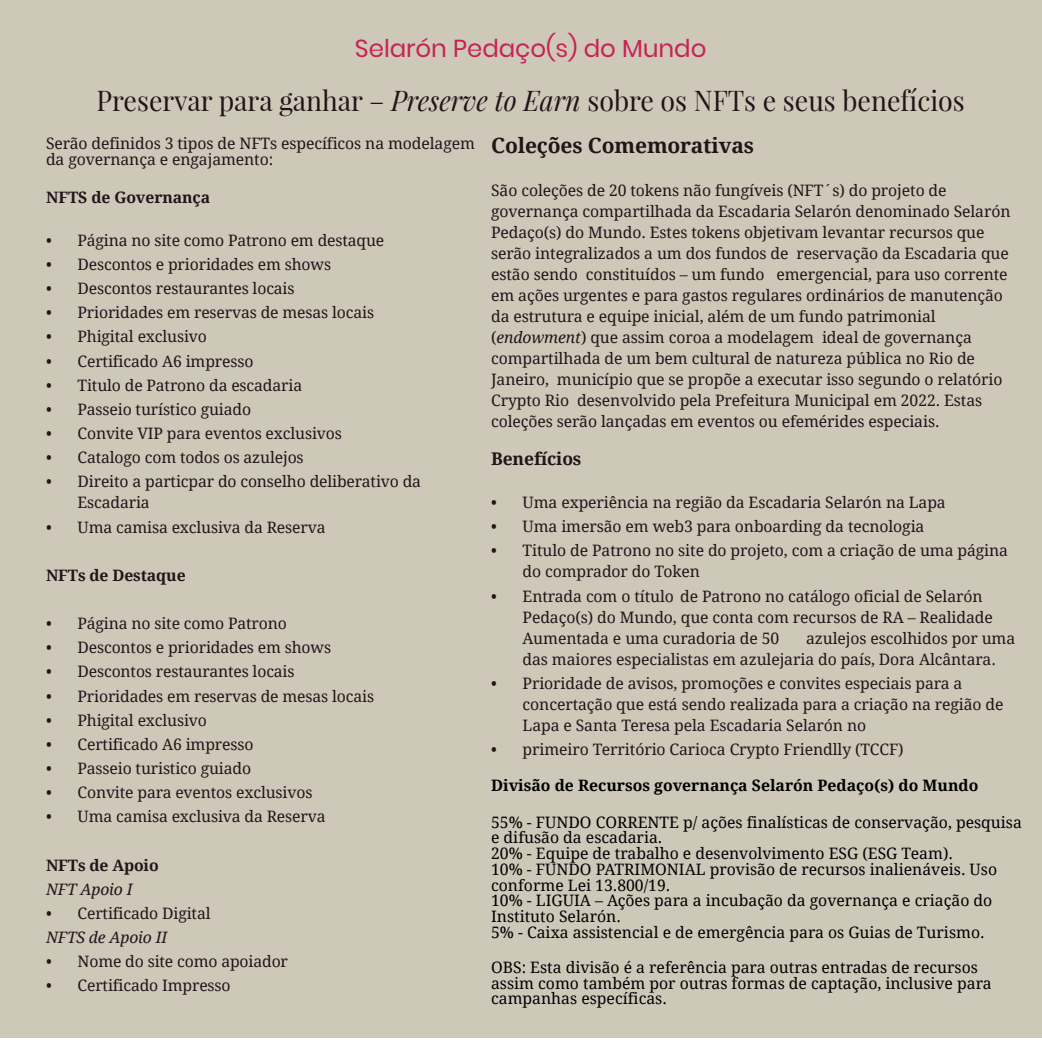
<style>
.page{position:relative;width:1042px;height:1042px;background:#fff}
.page>*{position:absolute;margin:0;border:0;box-sizing:border-box;transform-origin:0 0}
.t1{font:28px "Playfair Display";color:#211518;scale:.96 1}
.t2{font:24.5px "Poppins";letter-spacing:-.005em;color:#c82254}
.t3{font:700 21px "Droid Serif";letter-spacing:-.005em;color:#211518}
.t4{font:700 17.5px "Droid Serif";letter-spacing:-.005em;color:#211518}
.t5{font:15.75px/21px "Droid Serif";letter-spacing:-.005em;color:#211518}
.t6{font:15.75px/15.8px "Droid Serif";color:#000}
.t7{font:700 15.75px "Droid Serif";color:#000}
.t8{font:700 15.75px "Droid Serif";letter-spacing:-.01em;color:#211518}
.t9{font:italic 15.75px "Droid Serif";letter-spacing:-.01em;color:#211518}
.s1{font-style:italic}
</style>
<div class="page">
<div style="left:0;top:0;width:1042px;height:1037px;background:#cec8b9"></div>
<h2 class="t2" style="left:355px;top:31px;width:353px">Selarón Pedaço(s) do Mundo</h2>
<h1 class="t1" style="left:97px;top:81px;width:906px">Preservar para ganhar – <span class="s1">Preserve to Earn</span> sobre os NFTs e seus benefícios</h1>
<p class="t5" style="left:46px;top:137px;width:430px;line-height:15.8px">Serão definidos 3 tipos de NFTs específicos na modelagem da governança e engajamento:</p>
<p class="t8" style="left:46px;top:191px;width:166px">NFTS de Governança</p>
<p class="t5" style="left:46px;top:231px;width:340px">• Página no site como Patrono em destaque</p>
<p class="t5" style="left:46px;top:255px;width:287px">• Descontos e prioridades em shows</p>
<p class="t5" style="left:46px;top:279px;width:250px">• Descontos restaurantes locais</p>
<p class="t5" style="left:46px;top:304px;width:330px">• Prioridades em reservas de mesas locais</p>
<p class="t5" style="left:46px;top:328px;width:162px">• Phigital exclusivo</p>
<p class="t5" style="left:46px;top:352px;width:209px">• Certificado A6 impresso</p>
<p class="t5" style="left:46px;top:376px;width:258px">• Titulo de Patrono da escadaria</p>
<p class="t5" style="left:46px;top:400px;width:207px">• Passeio turístico guiado</p>
<p class="t5" style="left:46px;top:424px;width:297px">• Convite VIP para eventos exclusivos</p>
<p class="t5" style="left:46px;top:448px;width:259px">• Catalogo com todos os azulejos</p>
<p class="t5" style="left:78px;top:473px;width:345px;text-indent:-31px">• Direito a particpar do conselho deliberativo da<br>Escadaria</p>
<p class="t5" style="left:46px;top:518px;width:281px">• Uma camisa exclusiva da Reserva</p>
<p class="t8" style="left:46px;top:569px;width:141px">NFTs de Destaque</p>
<p class="t5" style="left:46px;top:614px;width:242px">• Página no site como Patrono</p>
<p class="t5" style="left:46px;top:638px;width:287px">• Descontos e prioridades em shows</p>
<p class="t5" style="left:46px;top:663px;width:250px">• Descontos restaurantes locais</p>
<p class="t5" style="left:46px;top:687px;width:330px">• Prioridades em reservas de mesas locais</p>
<p class="t5" style="left:46px;top:711px;width:162px">• Phigital exclusivo</p>
<p class="t5" style="left:46px;top:735px;width:209px">• Certificado A6 impresso</p>
<p class="t5" style="left:46px;top:759px;width:207px">• Passeio turistico guiado</p>
<p class="t5" style="left:46px;top:783px;width:268px">• Convite para eventos exclusivos</p>
<p class="t5" style="left:46px;top:808px;width:281px">• Uma camisa exclusiva da Reserva</p>
<p class="t8" style="left:46px;top:858px;width:114px">NFTs de Apoio</p>
<p class="t9" style="left:46px;top:883px;width:88px">NFT Apoio I</p>
<p class="t5" style="left:46px;top:904px;width:166px">• Certificado Digital</p>
<p class="t9" style="left:46px;top:931px;width:123px">NFTS de Apoio II</p>
<p class="t5" style="left:46px;top:952px;width:243px">• Nome do site como apoiador</p>
<p class="t5" style="left:46px;top:977px;width:186px">• Certificado Impresso</p>
<h3 class="t3" style="left:491px;top:137px;width:265px">Coleções Comemorativas</h3>
<p class="t5" style="left:491px;top:181px;width:521px">São coleções de 20 tokens não fungíveis (NFT´s) do projeto de governança compartilhada da Escadaria Selarón denominado Selarón Pedaço(s) do Mundo. Estes tokens objetivam levantar recursos que serão integralizados a um dos fundos de reservação da Escadaria que estão sendo constituídos – um fundo emergencial, para uso corrente em ações urgentes e para gastos regulares ordinários de manutenção da estrutura e equipe inicial, além de um fundo patrimonial (<span class="s1">endowment</span>) que assim coroa a modelagem ideal de governança compartilhada de um bem cultural de natureza pública no Rio de Janeiro, município que se propõe a executar isso segundo o relatório Crypto Rio desenvolvido pela Prefeitura Municipal em 2022. Estas coleções serão lançadas em eventos ou efemérides especiais.</p>
<p class="t4" style="left:491px;top:452px;width:92px">Benefícios</p>
<p class="t5" style="left:491px;top:493px;width:456px">• Uma experiência na região da Escadaria Selarón na Lapa</p>
<p class="t5" style="left:491px;top:517px;width:435px">• Uma imersão em web3 para onboarding da tecnologia</p>
<p class="t5" style="left:522px;top:542px;width:487px;text-indent:-32px">• Titulo de Patrono no site do projeto, com a criação de uma página do comprador do Token</p>
<p class="t5" style="left:522px;top:587px;width:472px;text-indent:-32px">• Entrada com o título de Patrono no catálogo oficial de Selarón<br>Pedaço(s) do Mundo, que conta com recursos de RA – Realidade<br>Aumentada e uma curadoria de 50</p>
<p class="t5" style="left:522px;top:629px;width:494px;text-indent:283px">azulejos escolhidos por uma das maiores especialistas em azulejaria do país, Dora Alcântara.</p>
<p class="t5" style="left:522px;top:674px;width:482px;text-indent:-32px">• Prioridade de avisos, promoções e convites especiais para a concertação que está sendo realizada para a criação na região de<br>Lapa e Santa Teresa pela Escadaria Selarón no</p>
<p class="t5" style="left:491px;top:740px;width:414px">• primeiro Território Carioca Crypto Friendlly (TCCF)</p>
<p class="t7" style="left:491px;top:779px;width:489px">Divisão de Recursos governança Selarón Pedaço(s) do Mundo</p>
<p class="t6" style="left:491px;top:815px;width:532px">55% - FUNDO CORRENTE p/ ações finalísticas de conservação, pesquisa e difusão da escadaria.<br>20% - Equipe de trabalho e desenvolvimento ESG (ESG Team).<br>10% - FUNDO PATRIMONIAL provisão de recursos inalienáveis. Uso conforme Lei 13.800/19.<br>10% - LIGUIA – Ações para a incubação da governança e criação do Instituto Selarón.<br>5% - Caixa assistencial e de emergência para os Guias de Turismo.</p>
<p class="t6" style="left:491px;top:961px;width:502px">OBS: Esta divisão é a referência para outras entradas de recursos assim como também por outras formas de captação, inclusive para campanhas específicas.</p>
</div>
